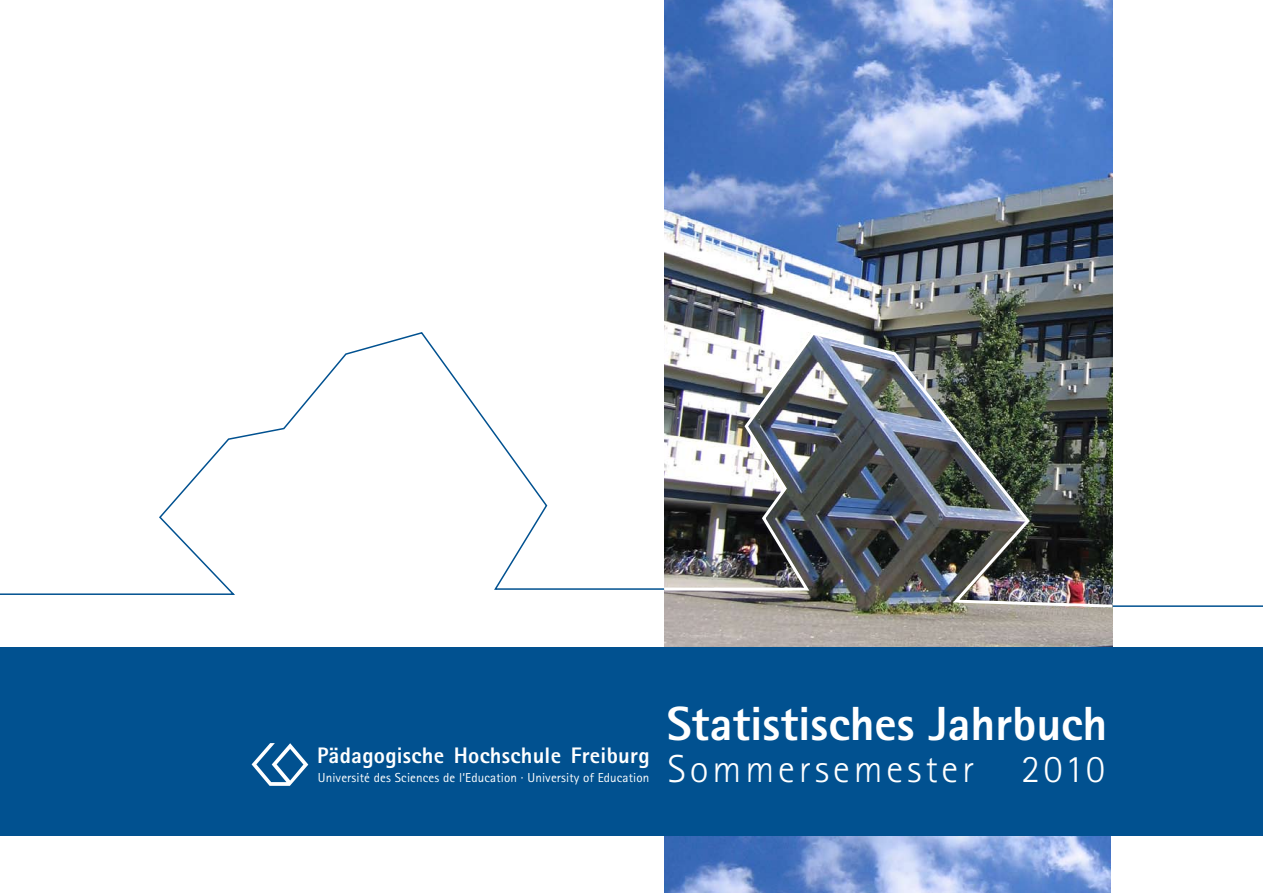
<style>
.page{position:relative;width:1263px;height:893px;background:#fff}
.page>*{position:absolute;margin:0;border:0;box-sizing:border-box;transform-origin:0 0}
.t1{font:800 48px "Rotis Sans Serif";color:#fff}
.t2{font:300 39px "Rotis Sans Serif";letter-spacing:.1em;color:#fff}
.t3{font:800 22.5px "Rotis Sans Serif";letter-spacing:.01em;color:#fff}
.t4{font:13.05px "Rotis Sans Serif";letter-spacing:.01em;color:#fff}
</style>
<div class="page">
<svg style="left:0;top:332px;width:1263px;height:275px"></svg>
<img style="left:664px;top:0;width:448px;height:647px">
<img style="left:664px;top:835px;width:447px;height:58px">
<div style="left:0;top:647px;width:1263px;height:188px;background:#015190"></div>
<svg style="left:252px;top:743px;width:56px;height:43px"></svg>
<img style="left:661px;top:330px;width:454px;height:279px">
<h3 class="t3" style="left:317px;top:741px;width:334px">Pädagogische Hochschule Freiburg</h3>
<p class="t4" style="left:318px;top:770px;width:333px">Université des Sciences de l‘Education · University of Education</p>
<h1 class="t1" style="left:667px;top:693px;width:442px">Statistisches Jahrbuch</h1>
<h2 class="t2" style="left:668px;top:746px;width:438px">Sommersemester 2010</h2>
</div>
